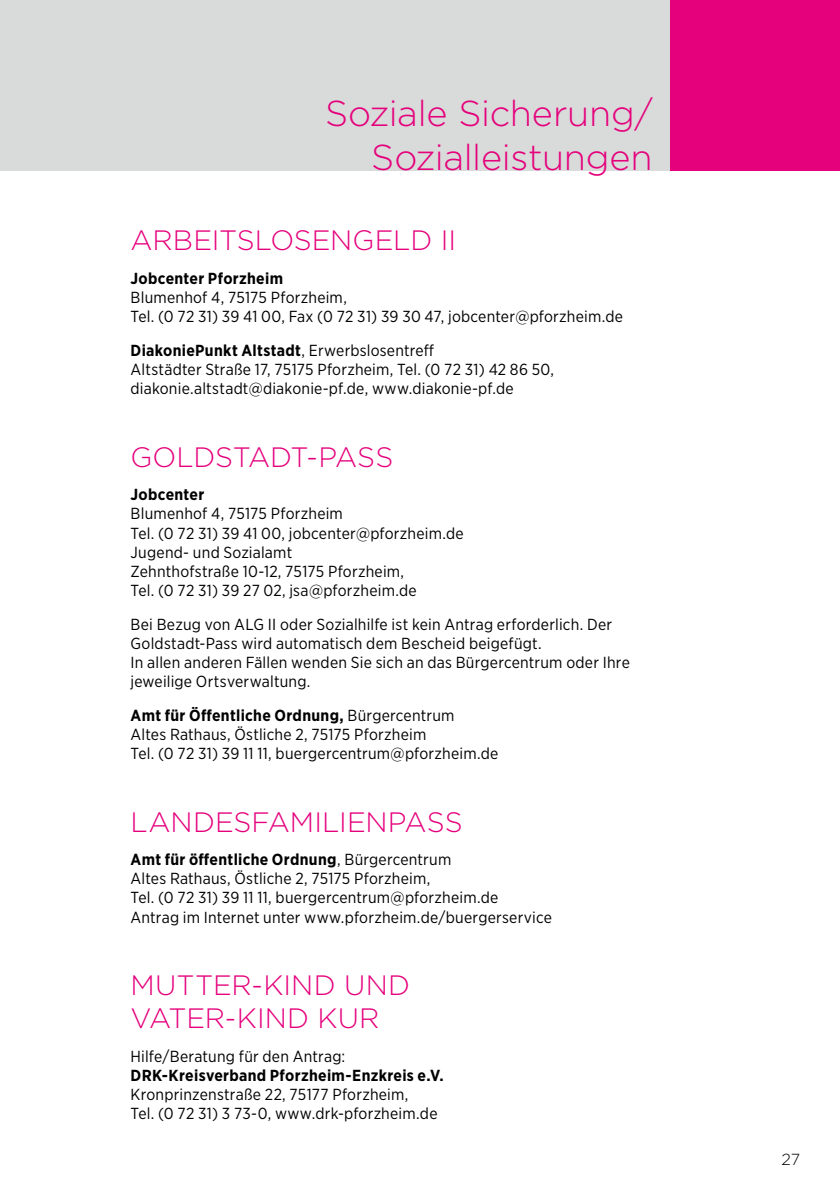
<style>
.page{position:relative;width:840px;height:1191px;background:#fff}
.page>*{position:absolute;margin:0;border:0;box-sizing:border-box;transform-origin:0 0}
.t1{font:300 36px/44px "Gotham HTF";letter-spacing:-.005em;color:#e5007c;text-align:right}
.t2{font:300 28px/33px "Gotham HTF";color:#e5007c}
.t3{font:16px/19.2px "Gotham Narrow";letter-spacing:.015em;color:#000}
.t4{font:700 16px "Gotham Narrow";letter-spacing:.02em;color:#000}
.t5{font:300 16px "Gotham HTF";color:#000}
.s1{font-weight:700}
</style>
<div class="page">
<div style="left:669px;top:0;width:170px;height:170px;background:#e5007c"></div>
<div style="left:0;top:0;width:669px;height:170px;background:#d9dada"></div>
<h1 class="t1" style="left:325px;top:91px;width:329px">Soziale Sicherung/<br>Sozialleistungen</h1>
<h2 class="t2" style="left:130px;top:224px;width:327px">ARBEITSLOSENGELD II</h2>
<p class="t4" style="left:130px;top:268px;width:154px">Jobcenter Pforzheim</p>
<p class="t3" style="left:130px;top:287px;width:494px">Blumenhof 4, 75175 Pforzheim,<br>Tel. (0 72 31) 39 41 00, Fax (0 72 31) 39 30 47, jobcenter@pforzheim.de</p>
<p class="t3" style="left:130px;top:340px;width:425px"><span class="s1">DiakoniePunkt Altstadt</span>, Erwerbslosentreff<br>Altstädter Straße 17, 75175 Pforzheim, Tel. (0 72 31) 42 86 50, diakonie.altstadt@diakonie-pf.de, www.diakonie-pf.de</p>
<h2 class="t2" style="left:130px;top:440px;width:264px">GOLDSTADT-PASS</h2>
<p class="t4" style="left:130px;top:484px;width:75px">Jobcenter</p>
<p class="t3" style="left:130px;top:504px;width:334px">Blumenhof 4, 75175 Pforzheim<br>Tel. (0 72 31) 39 41 00, jobcenter@pforzheim.de Jugend- und Sozialamt<br>Zehnthofstraße 10-12, 75175 Pforzheim,<br>Tel. (0 72 31) 39 27 02, jsa@pforzheim.de</p>
<p class="t3" style="left:130px;top:614px;width:500px">Bei Bezug von ALG II oder Sozialhilfe ist kein Antrag erforderlich. Der Goldstadt-Pass wird automatisch dem Bescheid beigefügt.<br>In allen anderen Fällen wenden Sie sich an das Bürgercentrum oder Ihre jeweilige Ortsverwaltung.</p>
<p class="t3" style="left:130px;top:705px;width:369px"><span class="s1">Amt für Öffentliche Ordnung,</span> Bürgercentrum<br>Altes Rathaus, Östliche 2, 75175 Pforzheim<br>Tel. (0 72 31) 39 11 11, buergercentrum@pforzheim.de</p>
<h2 class="t2" style="left:130px;top:805px;width:333px">LANDESFAMILIENPASS</h2>
<p class="t3" style="left:130px;top:849px;width:423px"><span class="s1">Amt für öffentliche Ordnung</span>, Bürgercentrum<br>Altes Rathaus, Östliche 2, 75175 Pforzheim,<br>Tel. (0 72 31) 39 11 11, buergercentrum@pforzheim.de<br>Antrag im Internet unter www.pforzheim.de/buergerservice</p>
<h2 class="t2" style="left:130px;top:968px;width:281px">MUTTER-KIND UND<br>VATER-KIND KUR</h2>
<p class="t3" style="left:130px;top:1046px;width:216px">Hilfe/Beratung für den Antrag:</p>
<p class="t4" style="left:130px;top:1065px;width:315px">DRK-Kreisverband Pforzheim-Enzkreis e.V.</p>
<p class="t3" style="left:130px;top:1084px;width:308px">Kronprinzenstraße 22, 75177 Pforzheim,<br>Tel. (0 72 31) 3 73-0, www.drk-pforzheim.de</p>
<p class="t5" style="left:780px;top:1150px;width:20px">27</p>
</div>
